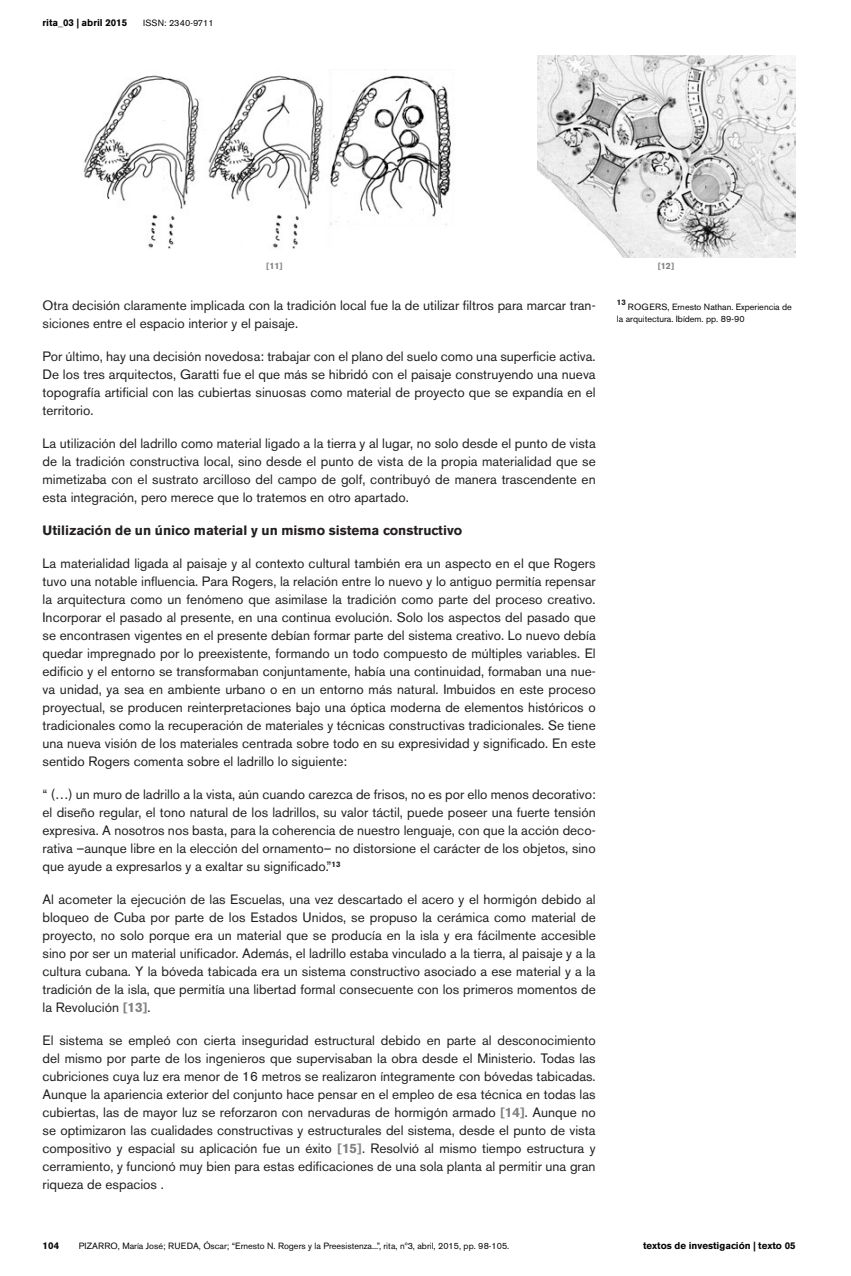
<style>
.page{position:relative;width:851px;height:1276px;background:#fff}
.page>*{position:absolute;margin:0;border:0;box-sizing:border-box;transform-origin:0 0}
.t1{font:13.5px/18px "Akzidenz Grotesk BE";color:#231f20;text-align:justify}
.t2{font:700 13.5px "Akzidenz Grotesk BE";color:#231f20}
.t3{font:700 9.75px "Akzidenz Grotesk BE";color:#040503}
.t4{font:9px/12px "Akzidenz Grotesk BE";color:#040503}
.t5{font:9px "Akzidenz Grotesk BE";letter-spacing:.02em;color:#040503}
.t6{font:700 9px "Akzidenz Grotesk BE";color:#808285}
.t7{font:700 7.8px "Akzidenz Grotesk BE";color:#231f20}
.s1{font-weight:700;color:#808285}
</style>
<div class="page">
<img style="left:537px;top:55px;width:258px;height:202px">
<img style="left:83px;top:75px;width:370px;height:174px">
<p class="t3" style="left:43px;top:17px;width:86px">rita_03 | abril 2015</p>
<p class="t5" style="left:143px;top:17px;width:72px">ISSN: 2340-9711</p>
<p class="t6" style="left:266px;top:261px;width:18px">[11]</p>
<p class="t6" style="left:657px;top:261px;width:18px">[12]</p>
<p class="t1" style="left:43px;top:296px;width:554px">Otra decisión claramente implicada con la tradición local fue la de utilizar filtros para marcar tran&shy;siciones entre el espacio interior y el paisaje.</p>
<p class="t1" style="left:43px;top:347px;width:554px">Por último, hay una decisión novedosa: trabajar con el plano del suelo como una superficie activa.<br>De los tres arquitectos, Garatti fue el que más se hibridó con el paisaje construyendo una nueva topografía artificial con las cubiertas sinuosas como material de proyecto que se expandía en el territorio.</p>
<p class="t1" style="left:43px;top:434px;width:554px">La utilización del ladrillo como material ligado a la tierra y al lugar, no solo desde el punto de vista de la tradición constructiva local, sino desde el punto de vista de la propia materialidad que se mimetizaba con el sustrato arcilloso del campo de golf, contribuyó de manera trascendente en esta integración, pero merece que lo tratemos en otro apartado.</p>
<p class="t2" style="left:43px;top:522px;width:421px">Utilización de un único material y un mismo sistema constructivo</p>
<p class="t1" style="left:43px;top:554px;width:554px">La materialidad ligada al paisaje y al contexto cultural también era un aspecto en el que Rogers tuvo una notable influencia. Para Rogers, la relación entre lo nuevo y lo antiguo permitía repensar la arquitectura como un fenómeno que asimilase la tradición como parte del proceso creativo.<br>Incorporar el pasado al presente, en una continua evolución. Solo los aspectos del pasado que se encontrasen vigentes en el presente debían formar parte del sistema creativo. Lo nuevo debía quedar impregnado por lo preexistente, formando un todo compuesto de múltiples variables. El edificio y el entorno se transformaban conjuntamente, había una continuidad, formaban una nue&shy;va unidad, ya sea en ambiente urbano o en un entorno más natural. Imbuidos en este proceso proyectual, se producen reinterpretaciones bajo una óptica moderna de elementos históricos o tradicionales como la recuperación de materiales y técnicas constructivas tradicionales. Se tiene una nueva visión de los materiales centrada sobre todo en su expresividad y significado. En este sentido Rogers comenta sobre el ladrillo lo siguiente:</p>
<p class="t1" style="left:43px;top:785px;width:554px">“ (…) un muro de ladrillo a la vista, aún cuando carezca de frisos, no es por ello menos decorativo: el diseño regular, el tono natural de los ladrillos, su valor táctil, puede poseer una fuerte tensión expresiva. A nosotros nos basta, para la coherencia de nuestro lenguaje, con que la acción deco&shy;rativa –aunque libre en la elección del ornamento– no distorsione el carácter de los objetos, sino que ayude a expresarlos y a exaltar su significado.”<sup>13</sup></p>
<p class="t1" style="left:43px;top:890px;width:554px">Al acometer la ejecución de las Escuelas, una vez descartado el acero y el hormigón debido al bloqueo de Cuba por parte de los Estados Unidos, se propuso la cerámica como material de proyecto, no solo porque era un material que se producía en la isla y era fácilmente accesible sino por ser un material unificador. Además, el ladrillo estaba vinculado a la tierra, al paisaje y a la cultura cubana. Y la bóveda tabicada era un sistema constructivo asociado a ese material y a la tradición de la isla, que permitía una libertad formal consecuente con los primeros momentos de la Revolución <span class="s1">[13]</span>.</p>
<p class="t1" style="left:43px;top:1031px;width:554px">El sistema se empleó con cierta inseguridad estructural debido en parte al desconocimiento del mismo por parte de los ingenieros que supervisaban la obra desde el Ministerio. Todas las cubriciones cuya luz era menor de 16 metros se realizaron íntegramente con bóvedas tabicadas.<br>Aunque la apariencia exterior del conjunto hace pensar en el empleo de esa técnica en todas las cubiertas, las de mayor luz se reforzaron con nervaduras de hormigón armado <span class="s1">[14]</span>. Aunque no se optimizaron las cualidades constructivas y estructurales del sistema, desde el punto de vista compositivo y espacial su aplicación fue un éxito <span class="s1">[15]</span>. Resolvió al mismo tiempo estructura y cerramiento, y funcionó muy bien para estas edificaciones de una sola planta al permitir una gran riqueza de espacios .</p>
<p class="t7" style="left:617px;top:298px;width:10px">13</p>
<p class="t4" style="left:617px;top:301px;width:176px;text-indent:11px">ROGERS, Ernesto Nathan. Experiencia de la arquitectura. Ibídem. pp. 89-90</p>
<p class="t3" style="left:43px;top:1240px;width:18px">104</p>
<p class="t4" style="left:79px;top:1239px;width:432px">PIZARRO, María José; RUEDA, Óscar; “Ernesto N. Rogers y la Preesistenza...”, rita, nº3, abril, 2015, pp. 98-105.</p>
<p class="t3" style="left:643px;top:1240px;width:154px">textos de investigación | texto 05</p>
</div>
